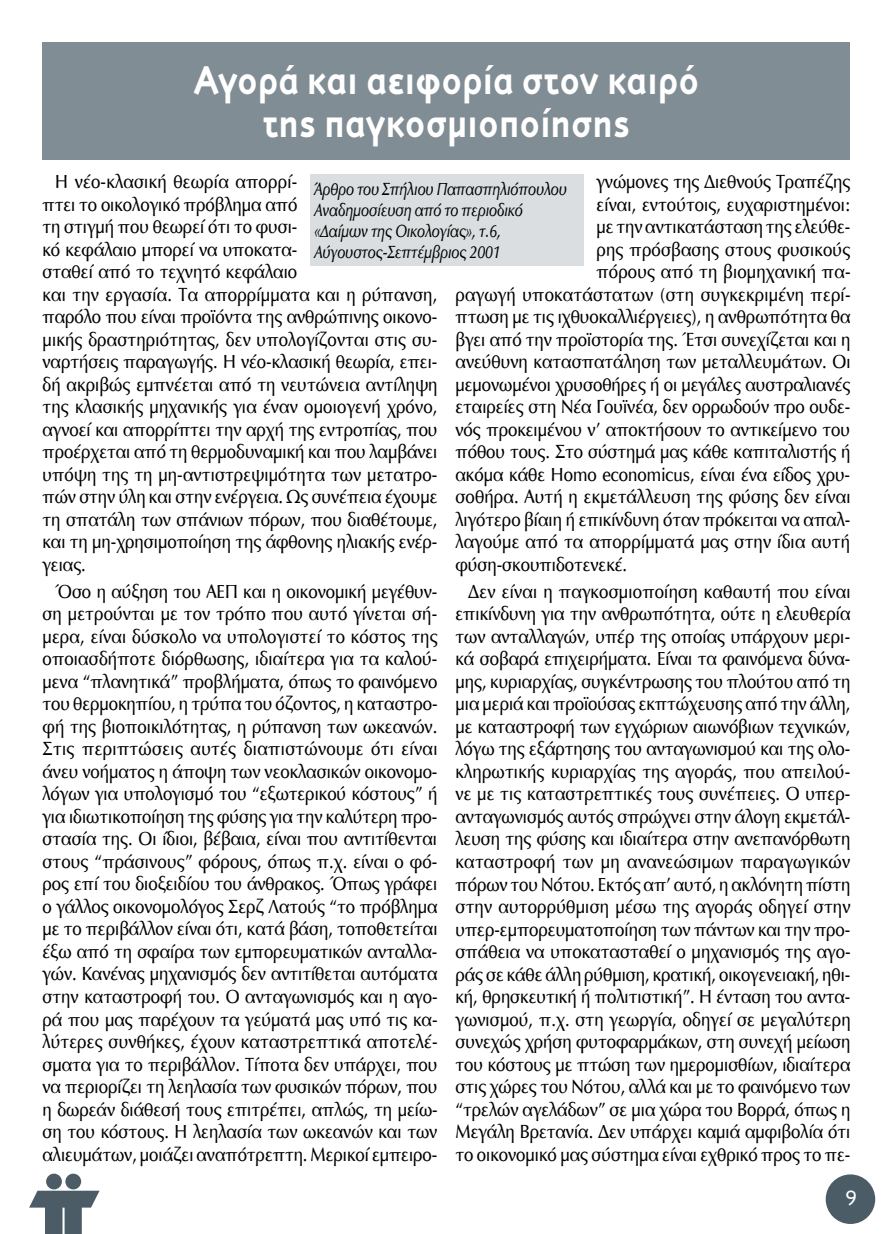
<style>
.page{position:relative;width:893px;height:1234px;background:#fff}
.page>*{position:absolute;margin:0;border:0;box-sizing:border-box;transform-origin:0 0}
.t1{font:700 40.5px/43.5px "PF Textbook";letter-spacing:-.005em;color:#fff;text-align:center;scale:.93 1}
.t2{font:21px "PF Textbook";color:#fff}
.t3{font:19.5px/22.5px "UB Optima";color:#000;text-align:justify;scale:.88 1}
.t4{font:18px/21px "UB Optima Italic";color:#000;scale:.8 1}
</style>
<div class="page">
<svg style="left:29px;top:1190px;width:71px;height:43px"></svg>
<div style="left:46px;top:1173px;width:16px;height:16px;background:#4b5c66;border-radius:50%"></div>
<div style="left:65px;top:1173px;width:16px;height:16px;background:#4b5c66;border-radius:50%"></div>
<div style="left:826px;top:1174px;width:49px;height:49px;background:#4b5c66;border-radius:50%"></div>
<div style="left:43px;top:43px;width:807px;height:117px;background:#818d94"></div>
<div style="left:310px;top:174px;width:274px;height:92px;background:#dbdee0"></div>
<h1 class="t1" style="left:193px;top:59px;width:546px">Αγορά και αειφορία στον καιρό της παγκοσμιοποίησης</h1>
<p class="t4" style="left:314px;top:179px;width:317px">Άρθρο του Σπήλιου Παπασπηλιόπουλου<br>Αναδημοσίευση από το περιοδικό «Δαίμων της Oικολογίας», τ.6,<br>Αύγουστος-Σεπτέμβριος 2001</p>
<p class="t3" style="left:43px;top:171px;width:450px;text-align:left;text-indent:13px">Η νέο-κλασική θεωρία απορρί-<br>πτει το οικολογικό πρόβλημα από<br>τη στιγμή που θεωρεί ότι το φυσι-<br>κό κεφάλαιο μπορεί να υποκατα-<br>σταθεί από το τεχνητό κεφάλαιο<br>και την εργασία. Τα απορρίμματα και η ρύπανση, παρόλο που είναι προϊόντα της ανθρώπινης οικονο&shy;μικής δραστηριότητας, δεν υπολογίζονται στις συ&shy;ναρτήσεις παραγωγής. Η νέο-κλασική θεωρία, επει&shy;δή ακριβώς εμπνέεται από τη νευτώνεια αντίληψη της κλασικής μηχανικής για έναν ομοιογενή χρόνο, αγνοεί και απορρίπτει την αρχή της εντροπίας, που προέρχεται από τη θερμοδυναμική και που λαμβάνει υπόψη της τη μη-αντιστρεψιμότητα των μετατρο&shy;πών στην ύλη και στην ενέργεια. Ως συνέπεια έχουμε τη σπατάλη των σπάνιων πόρων, που διαθέτουμε, και τη μη-χρησιμοποίηση της άφθονης ηλιακής ενέρ&shy;γειας.</p>
<p class="t3" style="left:43px;top:580px;width:451px;text-indent:13px">Όσο η αύξηση του ΑΕΠ και η οικονομική μεγέθυν&shy;ση μετρούνται με τον τρόπο που αυτό γίνεται σή&shy;μερα, είναι δύσκολο να υπολογιστεί το κόστος της οποιασδήποτε διόρθωσης, ιδιαίτερα για τα καλού&shy;μενα “πλανητικά” προβλήματα, όπως το φαινόμενο του θερμοκηπίου, η τρύπα του όζοντος, η καταστρο&shy;φή της βιοποικιλότητας, η ρύπανση των ωκεανών.<br>Στις περιπτώσεις αυτές διαπιστώνουμε ότι είναι άνευ νοήματος η άποψη των νεοκλασικών οικονομο&shy;λόγων για υπολογισμό του “εξωτερικού κόστους” ή για ιδιωτικοποίηση της φύσης για την καλύτερη προ&shy;στασία της. Οι ίδιοι, βέβαια, είναι που αντιτίθενται στους “πράσινους” φόρους, όπως π.χ. είναι ο φό&shy;ρος επί του διοξειδίου του άνθρακος. Όπως γράφει ο γάλλος οικονομολόγος Σερζ Λατούς “το πρόβλημα με το περιβάλλον είναι ότι, κατά βάση, τοποθετείται έξω από τη σφαίρα των εμπορευματικών ανταλλα&shy;γών. Κανένας μηχανισμός δεν αντιτίθεται αυτόματα στην καταστροφή του. Ο ανταγωνισμός και η αγο&shy;ρά που μας παρέχουν τα γεύματά μας υπό τις κα&shy;λύτερες συνθήκες, έχουν καταστρεπτικά αποτελέ&shy;σματα για το περιβάλλον. Τίποτα δεν υπάρχει, που να περιορίζει τη λεηλασία των φυσικών πόρων, που η δωρεάν διάθεσή τους επιτρέπει, απλώς, τη μείω&shy;ση του κόστους. Η λεηλασία των ωκεανών και των αλιευμάτων, μοιάζει αναπότρεπτη. Μερικοί εμπειρο-</p>
<p class="t3" style="left:596px;top:171px;width:290px">γνώμονες της Διεθνούς Τραπέζης</p>
<p class="t3" style="left:596px;top:193px;width:290px">είναι, εντούτοις, ευχαριστημένοι:</p>
<p class="t3" style="left:596px;top:216px;width:290px">με την αντικατάσταση της ελεύθε-</p>
<p class="t3" style="left:596px;top:238px;width:290px">ρης πρόσβασης στους φυσικούς</p>
<p class="t3" style="left:596px;top:261px;width:290px">πόρους από τη βιομηχανική πα-</p>
<p class="t3" style="left:455px;top:283px;width:450px">ραγωγή υποκατάστατων (στη συγκεκριμένη περί-</p>
<p class="t3" style="left:455px;top:306px;width:450px">πτωση με τις ιχθυοκαλλιέργειες), η ανθρωπότητα θα</p>
<p class="t3" style="left:455px;top:328px;width:450px">βγει από την προϊστορία της. Έτσι συνεχίζεται και η</p>
<p class="t3" style="left:455px;top:351px;width:450px">ανεύθυνη κατασπατάληση των μεταλλευμάτων. Οι</p>
<p class="t3" style="left:455px;top:373px;width:450px">μεμονωμένοι χρυσοθήρες ή οι μεγάλες αυστραλιανές</p>
<p class="t3" style="left:455px;top:396px;width:450px">εταιρείες στη Νέα Γουϊνέα, δεν ορρωδούν προ ουδε-</p>
<p class="t3" style="left:455px;top:418px;width:450px">νός προκειμένου ν’ αποκτήσουν το αντικείμενο του</p>
<p class="t3" style="left:455px;top:441px;width:450px">πόθου τους. Στο σύστημά μας κάθε καπιταλιστής ή</p>
<p class="t3" style="left:455px;top:463px;width:450px">ακόμα κάθε Homo economicus, είναι ένα είδος χρυ-</p>
<p class="t3" style="left:455px;top:486px;width:450px">σοθήρα. Αυτή η εκμετάλλευση της φύσης δεν είναι</p>
<p class="t3" style="left:455px;top:508px;width:450px">λιγότερο βίαιη ή επικίνδυνη όταν πρόκειται να απαλ-</p>
<p class="t3" style="left:455px;top:531px;width:450px">λαγούμε από τα απορρίμματά μας στην ίδια αυτή</p>
<p class="t3" style="left:455px;top:553px;width:197px">φύση-σκουπιδοτενεκέ.</p>
<p class="t3" style="left:455px;top:580px;width:450px;text-indent:13px">Δεν είναι η παγκοσμιοποίηση καθαυτή που είναι επικίνδυνη για την ανθρωπότητα, ούτε η ελευθερία των ανταλλαγών, υπέρ της οποίας υπάρχουν μερι&shy;κά σοβαρά επιχειρήματα. Είναι τα φαινόμενα δύνα&shy;μης, κυριαρχίας, συγκέντρωσης του πλούτου από τη μια μεριά και προϊούσας εκπτώχευσης από την άλλη, με καταστροφή των εγχώριων αιωνόβιων τεχνικών, λόγω της εξάρτησης του ανταγωνισμού και της ολο&shy;κληρωτικής κυριαρχίας της αγοράς, που απειλού&shy;νε με τις καταστρεπτικές τους συνέπειες. Ο υπερ&shy;ανταγωνισμός αυτός σπρώχνει στην άλογη εκμετάλ&shy;λευση της φύσης και ιδιαίτερα στην ανεπανόρθωτη καταστροφή των μη ανανεώσιμων παραγωγικών πόρων του Νότου. Εκτός απ’ αυτό, η ακλόνητη πίστη στην αυτορρύθμιση μέσω της αγοράς οδηγεί στην υπερ-εμπορευματοποίηση των πάντων και την προ&shy;σπάθεια να υποκατασταθεί ο μηχανισμός της αγο&shy;ράς σε κάθε άλλη ρύθμιση, κρατική, οικογενειακή, ηθι&shy;κή, θρησκευτική ή πολιτιστική”. Η ένταση του αντα&shy;γωνισμού, π.χ. στη γεωργία, οδηγεί σε μεγαλύτερη συνεχώς χρήση φυτοφαρμάκων, στη συνεχή μείωση του κόστους με πτώση των ημερομισθίων, ιδιαίτερα στις χώρες του Νότου, αλλά και με το φαινόμενο των “τρελών αγελάδων” σε μια χώρα του Βορρά, όπως η Μεγάλη Βρετανία. Δεν υπάρχει καμιά αμφιβολία ότι το οικονομικό μας σύστημα είναι εχθρικό προς το πε-</p>
<p class="t2" style="left:845px;top:1184px;width:14px">9</p>
</div>
